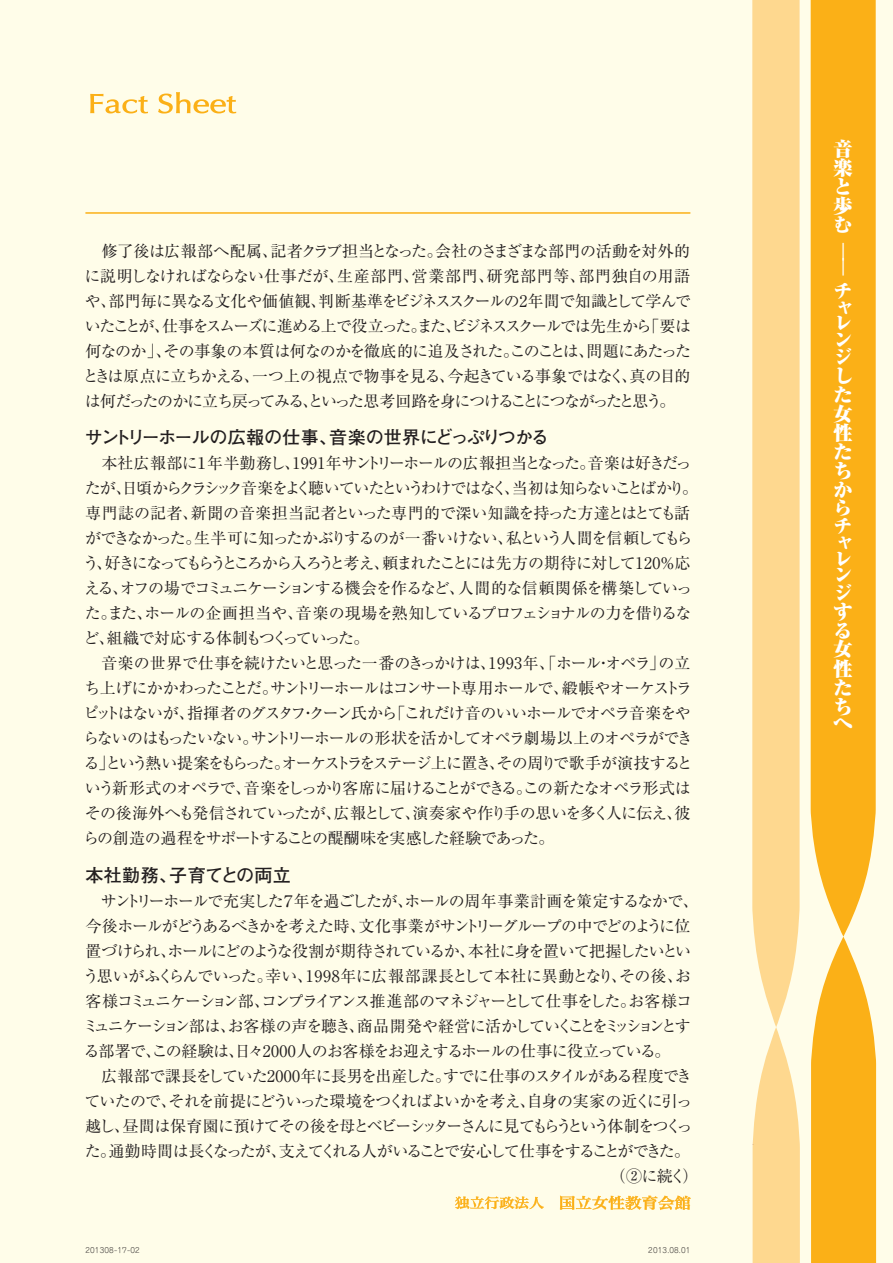
<style>
.page{position:relative;width:893px;height:1263px;background:#fffde9}
.page>*{position:absolute;margin:0;border:0;box-sizing:border-box;transform-origin:0 0}
.t1{font:900 19.2px/17.7px "Ryumin Pro";color:#fff}
.t2{font:300 19.2px/15.3px "Shin Go Pro";color:#fff}
.t3{font:700 18px "Futo Go B101 Pro";letter-spacing:-.055em;color:#231f20}
.t4{font:700 18px "Futo Go B101 Pro";letter-spacing:.02em;color:#231f20}
.t5{font:15.9px/25px "Ryumin Pro";letter-spacing:-.075em;color:#231f20}
.t6{font:15.9px "Ryumin Pro";letter-spacing:-.095em;color:#231f20}
.t7{font:15.9px "Ryumin Pro";letter-spacing:-.045em;color:#231f20}
.t8{font:300 7.35px "Jun 101 Pro";letter-spacing:.02em;color:#231f20}
</style>
<div class="page">
<svg style="left:753px;top:1027px;width:47px;height:236px"></svg>
<svg style="left:752px;top:0;width:48px;height:1027px;background:#fedc9a"></svg>
<svg style="left:811px;top:937px;width:65px;height:326px;background:#fbba34"></svg>
<div style="left:811px;top:0;width:65px;height:937px;background:#fbb017"></div>
<svg style="left:455px;top:1196px;width:89px;height:13px"></svg>
<svg style="left:560px;top:1195px;width:131px;height:15px"></svg>
<svg style="left:90px;top:94px;width:58px;height:19px"></svg>
<svg style="left:158px;top:92px;width:78px;height:22px"></svg>
<hr style="left:85px;top:212px;width:605px;height:2px;background:#fbb017">
<p class="t5" style="left:83px;top:237px;width:610px;text-align:justify;text-indent:18px">修了後は広報部へ配属、記者クラブ担当となった。会社のさまざまな部門の活動を対外的に説明しなければならない仕事だが、生産部門、営業部門、研究部門等、部門独自の用語や、部門毎に異なる文化や価値観、判断基準をビジネススクールの2年間で知識として学んでいたことが、仕事をスムーズに進める上で役立った。また、ビジネススクールでは先生から「要は何なのか」、その事象の本質は何なのかを徹底的に追及された。このことは、問題にあたったときは原点に立ちかえる、一つ上の視点で物事を見る、今起きている事象ではなく、真の目的は何だったのかに立ち戻ってみる、といった思考回路を身につけることにつながったと思う。</p>
<p class="t3" style="left:85px;top:423px;width:466px">サントリーホールの広報の仕事、音楽の世界にどっぷりつかる</p>
<p class="t5" style="left:83px;top:450px;width:617px;text-indent:18px">本社広報部に１年半勤務し、1991年サントリーホールの広報担当となった。音楽は好きだったが、日頃からクラシック音楽をよく聴いていたというわけではなく、当初は知らないことばかり。専門誌の記者、新聞の音楽担当記者といった専門的で深い知識を持った方達とはとても話ができなかった。生半可に知ったかぶりするのが一番いけない、私という人間を信頼してもらう、好きになってもらうところから入ろうと考え、頼まれたことには先方の期待に対して120％応える、オフの場でコミュニケーションする機会を作るなど、人間的な信頼関係を構築していった。また、ホールの企画担当や、音楽の現場を熟知しているプロフェショナルの力を借りるなど、組織で対応する体制もつくっていった。</p>
<p class="t5" style="left:83px;top:650px;width:611px;text-indent:18px">音楽の世界で仕事を続けたいと思った一番のきっかけは、1993年、「ホール・オペラ」の立ち上げにかかわったことだ。サントリーホールはコンサート専用ホールで、緞帳やオーケストラピットはないが、指揮者のグスタフ・クーン氏から「これだけ音のいいホールでオペラ音楽をやらないのはもったいない。サントリーホールの形状を活かしてオペラ劇場以上のオペラができる」という熱い提案をもらった。オーケストラをステージ上に置き、その周りで歌手が演技するという新形式のオペラで、音楽をしっかり客席に届けることができる。この新たなオペラ形式はその後海外へも発信されていったが、広報として、演奏家や作り手の思いを多く人に伝え、彼らの創造の過程をサポートすることの醍醐味を実感した経験であった。</p>
<p class="t4" style="left:85px;top:861px;width:207px">本社勤務、子育てとの両立</p>
<p class="t5" style="left:83px;top:887px;width:617px;text-indent:18px">サントリーホールで充実した７年を過ごしたが、ホールの周年事業計画を策定するなかで、今後ホールがどうあるべきかを考えた時、文化事業がサントリーグループの中でどのように位置づけられ、ホールにどのような役割が期待されているか、本社に身を置いて把握したいという思いがふくらんでいった。幸い、1998年に広報部課長として本社に異動となり、その後、お客様コミュニケーション部、コンプライアンス推進部のマネジャーとして仕事をした。お客様コミュニケーション部は、お客様の声を聴き、商品開発や経営に活かしていくことをミッションとする部署で、この経験は、日々2000人のお客様をお迎えするホールの仕事に役立っている。</p>
<p class="t7" style="left:101px;top:1063px;width:592px">広報部で課長をしていた2000年に長男を出産した。すでに仕事のスタイルがある程度でき</p>
<p class="t5" style="left:85px;top:1087px;width:609px">ていたので、それを前提にどういった環境をつくればよいかを考え、自身の実家の近くに引っ</p>
<p class="t6" style="left:85px;top:1113px;width:609px">越し、昼間は保育園に預けてその後を母とベビーシッターさんに見てもらうという体制をつくっ</p>
<p class="t6" style="left:85px;top:1138px;width:607px">た。通勤時間は長くなったが、支えてくれる人がいることで安心して仕事をすることができた。</p>
<p class="t5" style="left:610px;top:1162px;width:90px">（②に続く）</p>
<p class="t8" style="left:85px;top:1244px;width:56px">201308-17-02</p>
<p class="t8" style="left:648px;top:1244px;width:44px">2013.08.01</p>
<p class="t1" style="left:834px;top:138px;width:21px;line-height:19.2px">音楽と歩む</p>
<p class="t2" style="left:838px;top:241px;width:7px">| |</p>
<p class="t1" style="left:834px;top:281px;width:20px">チャレンジした女性たちからチャレンジ</p>
<p class="t1" style="left:834px;top:600px;width:20px;line-height:19px">する女性たち</p>
<p class="t1" style="left:834px;top:712px;width:20px">へ</p>
</div>
